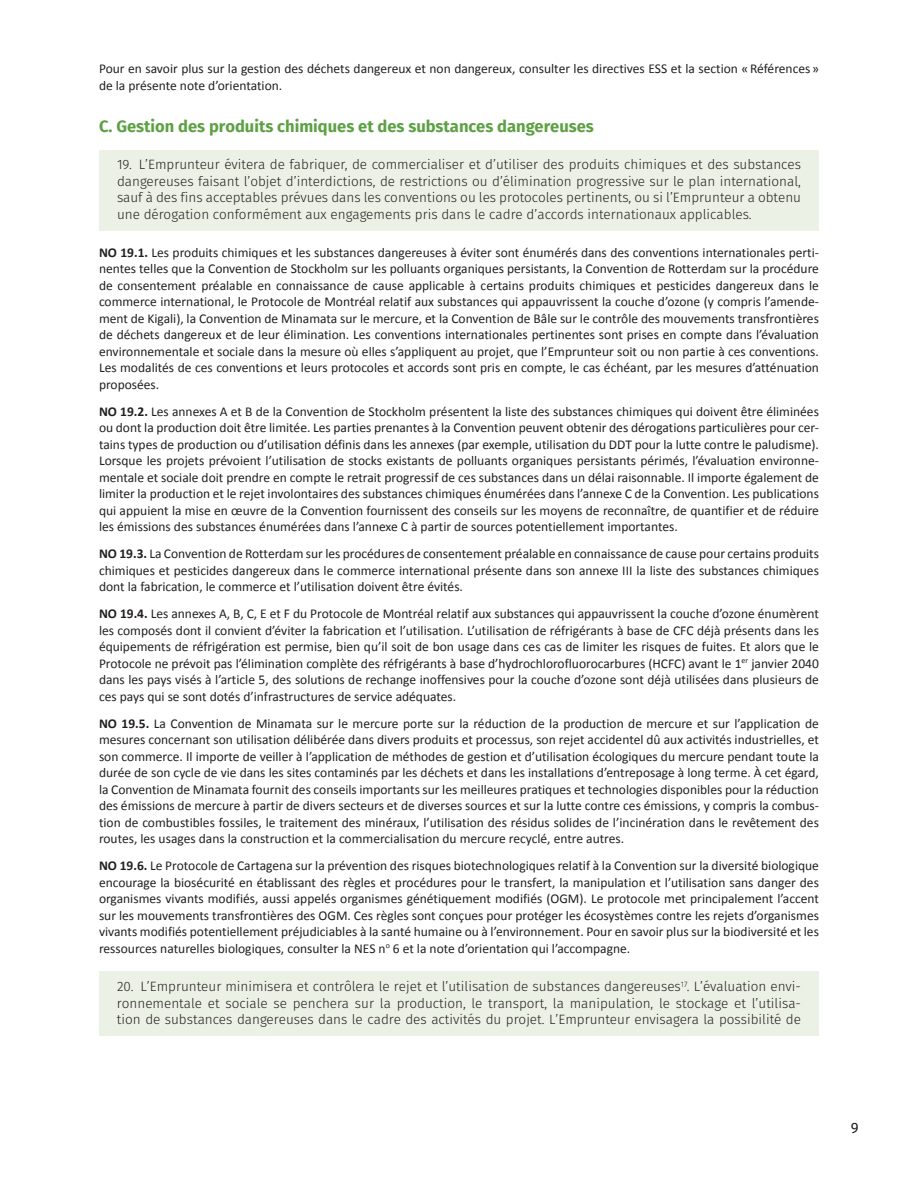
<style>
.page{position:relative;width:918px;height:1188px;background:#fff}
.page>*{position:absolute;margin:0;border:0;box-sizing:border-box;transform-origin:0 0}
.t1{font:700 16.5px "Fira Sans";color:#5da144}
.t2{font:15px "Fira Sans";color:#231f20}
.t3{font:13.5px/16.5px "Calibri";color:#231f20;text-align:justify}
.t4{font:300 13.5px/16.5px "Fira Sans";color:#231f20;text-align:justify}
.s1{font-weight:700}
</style>
<div class="page">
<div style="left:99px;top:150px;width:720px;height:81px;background:#ecf1e6"></div>
<div style="left:99px;top:972px;width:720px;height:64px;background:#ecf1e6"></div>
<p class="t3" style="left:99px;top:60px;width:721px">Pour en savoir plus sur la gestion des déchets dangereux et non dangereux, consulter les directives ESS et la section «Références» de la présente note d’orientation.</p>
<p class="t1" style="left:99px;top:114px;width:496px">C. Gestion des produits chimiques et des substances dangereuses</p>
<p class="t4" style="left:117px;top:157px;width:686px">19. L’Emprunteur évitera de fabriquer, de commercialiser et d’utiliser des produits chimiques et des substances dangereuses faisant l’objet d’interdictions, de restrictions ou d’élimination progressive sur le plan international, sauf à des fins acceptables prévues dans les conventions ou les protocoles pertinents, ou si l’Emprunteur a obtenu une dérogation conformément aux engagements pris dans le cadre d’accords internationaux applicables.</p>
<p class="t3" style="left:99px;top:243px;width:722px"><span class="s1">NO 19.1.</span> Les produits chimiques et les substances dangereuses à éviter sont énumérés dans des conventions internationales perti&shy;nentes telles que la Convention de Stockholm sur les polluants organiques persistants, la Convention de Rotterdam sur la procédure de consentement préalable en connaissance de cause applicable à certains produits chimiques et pesticides dangereux dans le commerce international, le Protocole de Montréal relatif aux substances qui appauvrissent la couche d’ozone (y compris l’amende&shy;ment de Kigali), la Convention de Minamata sur le mercure, et la Convention de Bâle sur le contrôle des mouvements transfrontières de déchets dangereux et de leur élimination. Les conventions internationales pertinentes sont prises en compte dans l’évaluation environnementale et sociale dans la mesure où elles s’appliquent au projet, que l’Emprunteur soit ou non partie à ces conventions.<br>Les modalités de ces conventions et leurs protocoles et accords sont pris en compte, le cas échéant, par les mesures d’atténuation proposées.</p>
<p class="t3" style="left:99px;top:402px;width:722px"><span class="s1">NO 19.2.</span> Les annexes A et B de la Convention de Stockholm présentent la liste des substances chimiques qui doivent être éliminées ou dont la production doit être limitée. Les parties prenantes à la Convention peuvent obtenir des dérogations particulières pour cer&shy;tains types de production ou d’utilisation définis dans les annexes (par exemple, utilisation du DDT pour la lutte contre le paludisme).<br>Lorsque les projets prévoient l’utilisation de stocks existants de polluants organiques persistants périmés, l’évaluation environne&shy;mentale et sociale doit prendre en compte le retrait progressif de ces substances dans un délai raisonnable. Il importe également de limiter la production et le rejet involontaires des substances chimiques énumérées dans l’annexe C de la Convention. Les publications qui appuient la mise en œuvre de la Convention fournissent des conseils sur les moyens de reconnaître, de quantifier et de réduire les émissions des substances énumérées dans l’annexe C à partir de sources potentiellement importantes.</p>
<p class="t3" style="left:99px;top:545px;width:722px"><span class="s1">NO 19.3.</span> La Convention de Rotterdam sur les procédures de consentement préalable en connaissance de cause pour certains produits chimiques et pesticides dangereux dans le commerce international présente dans son annexe III la liste des substances chimiques dont la fabrication, le commerce et l’utilisation doivent être évités.</p>
<p class="t3" style="left:99px;top:605px;width:722px"><span class="s1">NO 19.4.</span> Les annexes A, B, C, E et F du Protocole de Montréal relatif aux substances qui appauvrissent la couche d’ozone énumèrent les composés dont il convient d’éviter la fabrication et l’utilisation. L’utilisation de réfrigérants à base de CFC déjà présents dans les équipements de réfrigération est permise, bien qu’il soit de bon usage dans ces cas de limiter les risques de fuites. Et alors que le Protocole ne prévoit pas l’élimination complète des réfrigérants à base d’hydrochlorofluorocarbures (HCFC) avant le 1<sup>er</sup> janvier 2040 dans les pays visés à l’article 5, des solutions de rechange inoffensives pour la couche d’ozone sont déjà utilisées dans plusieurs de ces pays qui se sont dotés d’infrastructures de service adéquates.</p>
<p class="t3" style="left:99px;top:715px;width:721px"><span class="s1">NO 19.5.</span> La Convention de Minamata sur le mercure porte sur la réduction de la production de mercure et sur l’application de mesures concernant son utilisation délibérée dans divers produits et processus, son rejet accidentel dû aux activités industrielles, et son commerce. Il importe de veiller à l’application de méthodes de gestion et d’utilisation écologiques du mercure pendant toute la durée de son cycle de vie dans les sites contaminés par les déchets et dans les installations d’entreposage à long terme. À cet égard, la Convention de Minamata fournit des conseils importants sur les meilleures pratiques et technologies disponibles pour la réduction des émissions de mercure à partir de divers secteurs et de diverses sources et sur la lutte contre ces émissions, y compris la combus&shy;tion de combustibles fossiles, le traitement des minéraux, l’utilisation des résidus solides de l’incinération dans le revêtement des routes, les usages dans la construction et la commercialisation du mercure recyclé, entre autres.</p>
<p class="t3" style="left:99px;top:857px;width:722px"><span class="s1">NO 19.6.</span> Le Protocole de Cartagena sur la prévention des risques biotechnologiques relatif à la Convention sur la diversité biologique encourage la biosécurité en établissant des règles et procédures pour le transfert, la manipulation et l’utilisation sans danger des organismes vivants modifiés, aussi appelés organismes génétiquement modifiés (OGM). Le protocole met principalement l’accent sur les mouvements transfrontières des OGM. Ces règles sont conçues pour protéger les écosystèmes contre les rejets d’organismes vivants modifiés potentiellement préjudiciables à la santé humaine ou à l’environnement. Pour en savoir plus sur la biodiversité et les ressources naturelles biologiques, consulter la NES n<sup>o</sup> 6 et la note d’orientation qui l’accompagne.</p>
<p class="t4" style="left:117px;top:979px;width:686px">20. L’Emprunteur minimisera et contrôlera le rejet et l’utilisation de substances dangereuses<sup>17</sup>. L’évaluation envi&shy;ronnementale et sociale se penchera sur la production, le transport, la manipulation, le stockage et l’utilisa&shy;tion de substances dangereuses dans le cadre des activités du projet. L’Emprunteur envisagera la possibilité de</p>
<p class="t2" style="left:851px;top:1118px;width:9px">9</p>
</div>
